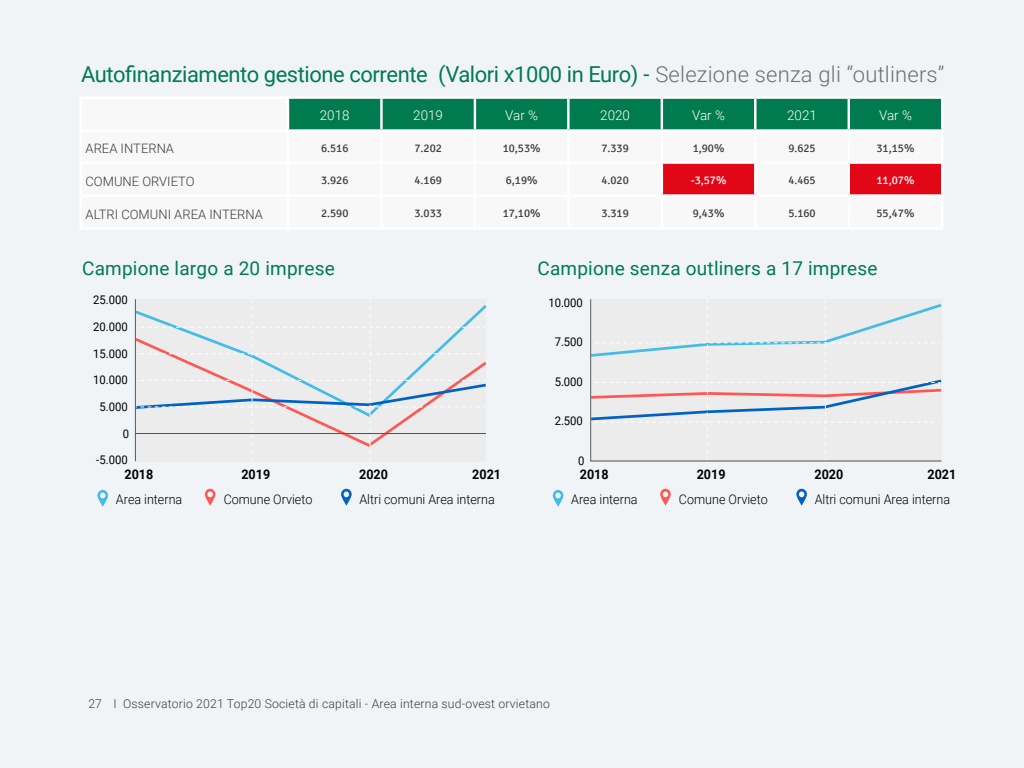
<style>
.page{position:relative;width:1024px;height:768px;background:#f0f4f6}
.page>*{position:absolute;margin:0;border:0;box-sizing:border-box;transform-origin:0 0}
.t1{font:22px "Roboto";letter-spacing:-.02em;color:#007b4f}
.t2{font:19px "Roboto";letter-spacing:.01em;color:#007b4f}
.t3{font:300 13.4px "Roboto";color:#fff}
.t4{font:300 13.3px "Roboto";color:#000;scale:.95 1}
.t5{font:700 13.3px "Roboto";color:#000;scale:.95 1}
.t6{font:300 13px "Roboto";color:#3c3c3b}
.t7{font:300 12.2px "Roboto";letter-spacing:.015em;color:#3c3c3b}
.t8{font:11.9px "Roboto";color:#000;scale:.95 1}
.t9{font:11.5px "Signika";color:#3c3c3b}
.t10{font:11.5px "Signika";color:#fff}
.s1{font-weight:300;color:#706f6f}
</style>
<div class="page">
<div style="left:289px;top:99px;width:652px;height:30px;background:#007b4f"></div>
<svg style="left:663px;top:164px;width:278px;height:30px"></svg>
<hr style="left:661px;top:99px;width:2px;height:30px;background:#fff">
<hr style="left:754px;top:99px;width:3px;height:30px;background:#fff">
<hr style="left:848px;top:99px;width:2px;height:30px;background:#fff">
<hr style="left:380px;top:132px;width:3px;height:29px;background:#fff">
<hr style="left:661px;top:132px;width:2px;height:29px;background:#fff">
<hr style="left:754px;top:132px;width:3px;height:29px;background:#fff">
<hr style="left:79px;top:161px;width:209px;height:3px;background:#fff">
<hr style="left:288px;top:161px;width:93px;height:3px;background:#fff">
<hr style="left:381px;top:161px;width:94px;height:3px;background:#fff">
<hr style="left:380px;top:164px;width:3px;height:30px;background:#fff">
<hr style="left:474px;top:164px;width:2px;height:30px;background:#fff">
<hr style="left:568px;top:161px;width:94px;height:3px;background:#fff">
<hr style="left:755px;top:161px;width:94px;height:3px;background:#fff">
<hr style="left:79px;top:194px;width:209px;height:3px;background:#fff">
<hr style="left:288px;top:194px;width:93px;height:3px;background:#fff">
<hr style="left:381px;top:194px;width:94px;height:3px;background:#fff">
<hr style="left:380px;top:197px;width:3px;height:30px;background:#fff">
<hr style="left:568px;top:194px;width:94px;height:3px;background:#fff">
<hr style="left:755px;top:194px;width:94px;height:3px;background:#fff">
<hr style="left:474px;top:99px;width:2px;height:30px;background:#fff">
<hr style="left:567px;top:99px;width:3px;height:30px;background:#fff">
<hr style="left:474px;top:132px;width:2px;height:29px;background:#fff">
<hr style="left:475px;top:161px;width:93px;height:3px;background:#fff">
<hr style="left:381px;top:96px;width:94px;height:3px;background:#fff">
<hr style="left:475px;top:96px;width:93px;height:3px;background:#fff">
<hr style="left:568px;top:96px;width:94px;height:3px;background:#fff">
<hr style="left:662px;top:96px;width:93px;height:3px;background:#fff">
<hr style="left:755px;top:96px;width:94px;height:3px;background:#fff">
<hr style="left:849px;top:96px;width:94px;height:3px;background:#fff">
<hr style="left:941px;top:99px;width:2px;height:30px;background:#fff">
<hr style="left:79px;top:96px;width:209px;height:3px;background:#fff">
<hr style="left:79px;top:99px;width:3px;height:30px;background:#fff">
<hr style="left:79px;top:129px;width:209px;height:3px;background:#fff">
<hr style="left:287px;top:132px;width:2px;height:29px;background:#fff">
<hr style="left:381px;top:129px;width:94px;height:3px;background:#fff">
<hr style="left:475px;top:129px;width:93px;height:3px;background:#fff">
<hr style="left:287px;top:164px;width:2px;height:30px;background:#fff">
<hr style="left:287px;top:197px;width:2px;height:30px;background:#fff">
<hr style="left:288px;top:227px;width:93px;height:3px;background:#fff">
<hr style="left:381px;top:227px;width:94px;height:3px;background:#fff">
<hr style="left:79px;top:132px;width:3px;height:29px;background:#fff">
<hr style="left:79px;top:164px;width:3px;height:30px;background:#fff">
<hr style="left:79px;top:197px;width:3px;height:30px;background:#fff">
<hr style="left:79px;top:227px;width:209px;height:3px;background:#fff">
<hr style="left:568px;top:129px;width:94px;height:3px;background:#fff">
<hr style="left:567px;top:132px;width:3px;height:29px;background:#fff">
<hr style="left:662px;top:129px;width:93px;height:3px;background:#fff">
<hr style="left:755px;top:129px;width:94px;height:3px;background:#fff">
<hr style="left:567px;top:164px;width:3px;height:30px;background:#fff">
<hr style="left:568px;top:227px;width:94px;height:3px;background:#fff">
<hr style="left:755px;top:227px;width:94px;height:3px;background:#fff">
<hr style="left:288px;top:96px;width:93px;height:3px;background:#fff">
<hr style="left:287px;top:99px;width:2px;height:30px;background:#fff">
<hr style="left:380px;top:99px;width:3px;height:30px;background:#fff">
<hr style="left:288px;top:129px;width:93px;height:3px;background:#fff">
<hr style="left:661px;top:197px;width:2px;height:30px;background:#fff">
<hr style="left:754px;top:197px;width:3px;height:30px;background:#fff">
<hr style="left:662px;top:227px;width:93px;height:3px;background:#fff">
<hr style="left:848px;top:164px;width:2px;height:30px;background:#fff">
<hr style="left:941px;top:164px;width:2px;height:30px;background:#fff">
<hr style="left:849px;top:129px;width:94px;height:3px;background:#fff">
<hr style="left:848px;top:132px;width:2px;height:29px;background:#fff">
<hr style="left:941px;top:132px;width:2px;height:29px;background:#fff">
<hr style="left:849px;top:161px;width:94px;height:3px;background:#fff">
<hr style="left:849px;top:194px;width:94px;height:3px;background:#fff">
<hr style="left:848px;top:197px;width:2px;height:30px;background:#fff">
<hr style="left:941px;top:197px;width:2px;height:30px;background:#fff">
<hr style="left:849px;top:227px;width:94px;height:3px;background:#fff">
<hr style="left:475px;top:194px;width:93px;height:3px;background:#fff">
<hr style="left:474px;top:197px;width:2px;height:30px;background:#fff">
<hr style="left:567px;top:197px;width:3px;height:30px;background:#fff">
<hr style="left:475px;top:227px;width:93px;height:3px;background:#fff">
<hr style="left:662px;top:161px;width:93px;height:3px;background:#fff">
<hr style="left:661px;top:164px;width:2px;height:30px;background:#fff">
<hr style="left:754px;top:164px;width:3px;height:30px;background:#fff">
<hr style="left:662px;top:194px;width:93px;height:3px;background:#fff">
<svg style="left:591px;top:300px;width:351px;height:161px"></svg>
<hr style="left:590px;top:299px;width:1px;height:162px;background:#575756">
<hr style="left:590px;top:461px;width:351px;height:1px;background:#575756">
<svg style="left:553px;top:490px;width:10px;height:17px"></svg>
<svg style="left:660px;top:489px;width:11px;height:17px"></svg>
<svg style="left:796px;top:489px;width:11px;height:17px"></svg>
<svg style="left:134px;top:300px;width:353px;height:161px"></svg>
<hr style="left:135px;top:299px;width:1px;height:162px;background:#575756">
<hr style="left:135px;top:433px;width:351px;height:1px;background:#575756">
<svg style="left:97px;top:490px;width:11px;height:17px"></svg>
<svg style="left:205px;top:489px;width:10px;height:17px"></svg>
<svg style="left:341px;top:489px;width:11px;height:17px"></svg>
<h1 class="t1" style="left:81px;top:59px;width:865px">Autofinanziamento gestione corrente (Valori x1000 in Euro) - <span class="s1">Selezione senza gli “outliners”</span></h1>
<p class="t3" style="left:320px;top:106px;width:31px">2018</p>
<p class="t3" style="left:413px;top:106px;width:31px">2019</p>
<p class="t3" style="left:505px;top:106px;width:34px">Var %</p>
<p class="t3" style="left:600px;top:106px;width:31px">2020</p>
<p class="t3" style="left:692px;top:106px;width:34px">Var %</p>
<p class="t3" style="left:787px;top:106px;width:31px">2021</p>
<p class="t3" style="left:879px;top:106px;width:34px">Var %</p>
<p class="t6" style="left:86px;top:140px;width:90px">AREA INTERNA</p>
<p class="t9" style="left:321px;top:142px;width:29px">6.516</p>
<p class="t9" style="left:414px;top:142px;width:29px">7.202</p>
<p class="t9" style="left:503px;top:142px;width:39px">10,53%</p>
<p class="t9" style="left:601px;top:142px;width:29px">7.339</p>
<p class="t9" style="left:693px;top:142px;width:33px">1,90%</p>
<p class="t9" style="left:788px;top:142px;width:29px">9.625</p>
<p class="t9" style="left:877px;top:142px;width:39px">31,15%</p>
<p class="t6" style="left:86px;top:172px;width:111px">COMUNE ORVIETO</p>
<p class="t9" style="left:321px;top:174px;width:29px">3.926</p>
<p class="t9" style="left:414px;top:174px;width:29px">4.169</p>
<p class="t9" style="left:506px;top:174px;width:33px">6,19%</p>
<p class="t9" style="left:601px;top:174px;width:29px">4.020</p>
<p class="t10" style="left:691px;top:174px;width:37px">-3,57%</p>
<p class="t9" style="left:788px;top:174px;width:29px">4.465</p>
<p class="t10" style="left:877px;top:174px;width:39px">11,07%</p>
<p class="t6" style="left:86px;top:205px;width:179px">ALTRI COMUNI AREA INTERNA</p>
<p class="t9" style="left:321px;top:207px;width:29px">2.590</p>
<p class="t9" style="left:414px;top:207px;width:29px">3.033</p>
<p class="t9" style="left:503px;top:207px;width:39px">17,10%</p>
<p class="t9" style="left:601px;top:207px;width:29px">3.319</p>
<p class="t9" style="left:693px;top:207px;width:33px">9,43%</p>
<p class="t9" style="left:788px;top:207px;width:29px">5.160</p>
<p class="t9" style="left:877px;top:207px;width:39px">55,47%</p>
<h2 class="t2" style="left:82px;top:255px;width:254px">Campione largo a 20 imprese</h2>
<h2 class="t2" style="left:538px;top:255px;width:342px">Campione senza outliners a 17 imprese</h2>
<p class="t8" style="left:93px;top:292px;width:38px">25.000</p>
<p class="t8" style="left:93px;top:318px;width:38px">20.000</p>
<p class="t8" style="left:93px;top:345px;width:38px">15.000</p>
<p class="t8" style="left:93px;top:372px;width:38px">10.000</p>
<p class="t8" style="left:99px;top:398px;width:31px">5.000</p>
<p class="t8" style="left:123px;top:425px;width:8px">0</p>
<p class="t8" style="left:96px;top:452px;width:35px">-5.000</p>
<p class="t5" style="left:125px;top:465px;width:32px">2018</p>
<p class="t5" style="left:241px;top:465px;width:32px">2019</p>
<p class="t5" style="left:359px;top:465px;width:32px">2020</p>
<p class="t5" style="left:472px;top:465px;width:32px">2021</p>
<p class="t4" style="left:116px;top:490px;width:71px">Area interna</p>
<p class="t4" style="left:224px;top:490px;width:95px">Comune Orvieto</p>
<p class="t4" style="left:359px;top:490px;width:144px">Altri comuni Area interna</p>
<p class="t8" style="left:548px;top:294px;width:38px">10.000</p>
<p class="t8" style="left:555px;top:334px;width:31px">7.500</p>
<p class="t8" style="left:555px;top:373px;width:31px">5.000</p>
<p class="t8" style="left:555px;top:413px;width:31px">2.500</p>
<p class="t8" style="left:578px;top:452px;width:8px">0</p>
<p class="t5" style="left:580px;top:465px;width:32px">2018</p>
<p class="t5" style="left:697px;top:465px;width:32px">2019</p>
<p class="t5" style="left:815px;top:465px;width:32px">2020</p>
<p class="t5" style="left:928px;top:465px;width:32px">2021</p>
<p class="t4" style="left:571px;top:490px;width:71px">Area interna</p>
<p class="t4" style="left:679px;top:490px;width:95px">Comune Orvieto</p>
<p class="t4" style="left:815px;top:490px;width:144px">Altri comuni Area interna</p>
<p class="t7" style="left:88px;top:695px;width:463px">27 I Osservatorio 2021 Top20 Società di capitali - Area interna sud-ovest orvietano</p>
</div>
